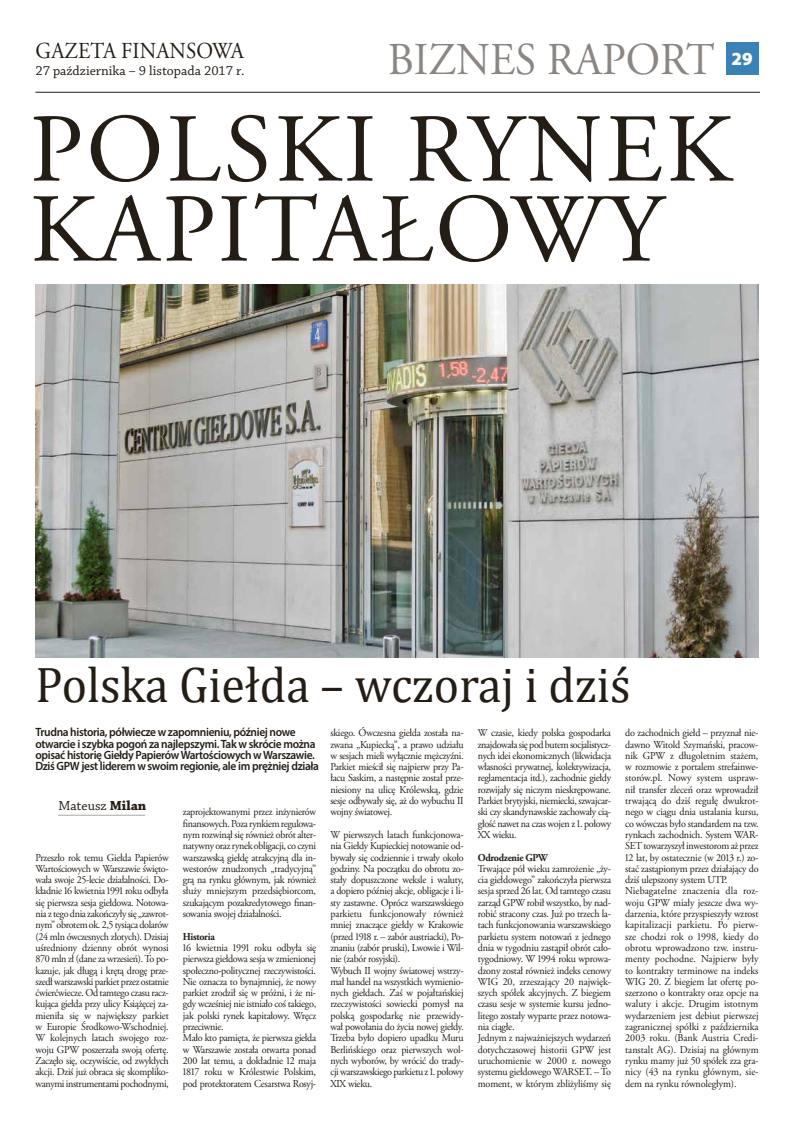
<style>
.page{position:relative;width:794px;height:1134px;background:#fff}
.page>*{position:absolute;margin:0;border:0;box-sizing:border-box;transform-origin:0 0}
.t1{font:97.1px/80px "Adobe Garamond Pro";letter-spacing:.035em;color:#241d16}
.t2{font:50.3px "Cambria";color:#241d16;scale:.95 1}
.t3{font:45.5px "Adobe Garamond Pro";color:#8c8682;scale:.95 1}
.t4{font:22.8px "Adobe Garamond Pro";letter-spacing:.005em;color:#241d16;scale:.92 1}
.t5{font:900 18.5px "Myriad Pro";color:#fff}
.t6{font:13.9px "Chaparral Pro";color:#241d16}
.t7{font:600 12px/11.3px "Myriad Pro";letter-spacing:-.03em;color:#241d16;scale:.95 1}
.t8{font:10.6px/11.3px "Adobe Garamond Pro";letter-spacing:-.02em;color:#241d16;text-align:justify;scale:.95 1}
.t9{font:700 10.6px "Adobe Garamond Pro";letter-spacing:-.03em;color:#241d16;scale:.95 1}
.s1{font-weight:700}
</style>
<div class="page">
<hr style="left:35px;top:92px;width:725px;height:1px;background:#241d16">
<div style="left:726px;top:43px;width:32px;height:32px;background:#3981b7"></div>
<img style="left:35px;top:284px;width:723px;height:373px">
<hr style="left:58px;top:815px;width:87px;height:1px;background:#241d16">
<h3 class="t4" style="left:36px;top:39px;width:228px">gazeta finansowa</h3>
<h3 class="t3" style="left:388px;top:35px;width:345px">Biznes RaPoRt</h3>
<h3 class="t5" style="left:731px;top:50px;width:23px">2929</h3>
<h1 class="t1" style="left:30px;top:112px;width:703px">Polski Rynek kaPitałowy</h1>
<h3 class="t6" style="left:35px;top:65px;width:210px">27 października – 9 listopada 2017 r.</h3>
<h2 class="t2" style="left:35px;top:655px;width:628px">Polska Giełda – wczoraj i dziś</h2>
<p class="t7" style="left:35px;top:728px;width:300px">Trudna historia, półwiecze w zapomnieniu, później nowe otwarcie i szybka pogoń za najlepszymi. Tak w skrócie można opisać historię Giełdy Papierów Wartościowych w Warszawie.<br>Dziś GPW jest liderem w swoim regionie, ale im prężniej działa</p>
<h3 class="t6" style="left:58px;top:800px;width:89px">Mateusz <span class="s1">Milan</span></h3>
<p class="t8" style="left:330px;top:727px;width:142px">skiego. Ówczesna giełda została na&shy;zwana „kupiecką”, a prawo udziału w sesjach mieli wyłącznie mężczyźni.<br>Parkiet mieścił się najpierw przy Pa&shy;łacu saskim, a następnie został prze&shy;niesiony na ulicę królewską, gdzie sesje odbywały się, aż do wybuchu ii wojny światowej.</p>
<p class="t8" style="left:330px;top:829px;width:142px;text-align:left">w pierwszych latach funkcjonowa&shy;nia giełdy kupieckiej notowanie od&shy;bywały się codziennie i trwały około godziny. na początku do obrotu zo&shy;stały dopuszczone weksle i waluty, a dopiero później akcje, obligacje i li&shy;sty zastawne. oprócz warszawskiego parkietu funkcjonowały również mniej znaczące giełdy w krakowie (przed 1918 r. – zabór austriacki), Po&shy;znaniu (zabór pruski), lwowie i wil&shy;nie (zabór rosyjski).<br>wybuch ii wojny światowej wstrzy&shy;mał handel na wszystkich wymienio&shy;nych giełdach. zaś w pojałtańskiej rzeczywistości sowiecki pomysł na polską gospodarkę nie przewidy&shy;wał powołania do życia nowej giełdy. trzeba było dopiero upadku Muru Berlińskiego oraz pierwszych wol&shy;nych wyborów, by wrócić do trady&shy;cji warszawskiego parkietu z 1. połowy XiX wieku.</p>
<p class="t8" style="left:625px;top:727px;width:142px;text-align:left">do zachodnich giełd – przyznał nie&shy;dawno witold szymański, pracow&shy;nik gPw z długoletnim stażem, w rozmowie z portalem strefainwe&shy;storów.pl. nowy system uspraw&shy;nił transfer zleceń oraz wprowadził trwającą do dziś regułę dwukrot&shy;nego w ciągu dnia ustalania kursu, co wówczas było standardem na tzw. rynkach zachodnich. system waR&shy;set towarzyszył inwestorom aż przez 12 lat, by ostatecznie (w 2013 r.) zo&shy;stać zastąpionym przez działający do dziś ulepszony system UtP. niebagatelne znaczenia dla roz&shy;woju gPw miały jeszcze dwa wy&shy;darzenia, które przyspieszyły wzrost kapitalizacji parkietu. Po pierw&shy;sze chodzi rok o 1998, kiedy do obrotu wprowadzono tzw. instru&shy;menty pochodne. najpierw były to kontrakty terminowe na indeks wig 20. z biegiem lat ofertę po&shy;szerzono o kontrakty oraz opcje na waluty i akcje. Drugim istotnym wydarzeniem jest debiut pierwszej zagranicznej spółki z października 2003 roku. (Bank austria Credi&shy;tanstalt ag). Dzisiaj na głównym rynku mamy już 50 spółek zza gra&shy;nicy (43 na rynku głównym, sie&shy;dem na rynku równoległym).</p>
<p class="t8" style="left:478px;top:727px;width:142px">w czasie, kiedy polska gospodarka znajdowała się pod butem socjalistycz&shy;nych idei ekonomicznych (likwidacja własności prywatnej, kolektywizacja, reglamentacja itd.), zachodnie giełdy rozwijały się niczym nieskrępowane.<br>Parkiet brytyjski, niemiecki, szwajcar&shy;ski czy skandynawskie zachowały cią&shy;głość nawet na czas wojen z 1. połowy XX wieku.</p>
<p class="t9" style="left:478px;top:853px;width:75px">Odrodzenie GPW</p>
<p class="t8" style="left:478px;top:863px;width:142px;text-align:left">trwające pół wieku zamrożenie „ży&shy;cia giełdowego” zakończyła pierwsza sesja sprzed 26 lat. od tamtego czasu zarząd gPw robił wszystko, by nad&shy;robić stracony czas. Już po trzech la&shy;tach funkcjonowania warszawskiego parkietu system notowań z jednego dnia w tygodniu zastąpił obrót cało&shy;tygodniowy. w 1994 roku wprowa&shy;dzony został również indeks cenowy wig 20, zrzeszający 20 najwięk&shy;szych spółek akcyjnych. z biegiem czasu sesje w systemie kursu jedno&shy;litego zostały wyparte przez notowa&shy;nia ciągłe.<br>Jednym z najważniejszych wydarzeń dotychczasowej historii gPw jest uruchomienie w 2000 r. nowego systemu giełdowego waRset. – to moment, w którym zbliżyliśmy się</p>
<p class="t8" style="left:183px;top:806px;width:142px">zaprojektowanymi przez inżynierów finansowych. Poza rynkiem regulowa&shy;nym rozwinął się również obrót alter&shy;natywny oraz rynek obligacji, co czyni warszawską giełdę atrakcyjną dla in&shy;westorów znudzonych „tradycyjną” grą na rynku głównym, jak również służy mniejszym przedsiębiorcom, szukającym pozakredytowego finan&shy;sowania swojej działalności.</p>
<p class="t9" style="left:183px;top:932px;width:35px">Historia</p>
<p class="t8" style="left:183px;top:942px;width:142px;text-align:left">16 kwietnia 1991 roku odbyła się pierwsza giełdowa sesja w zmienionej społeczno-politycznej rzeczywistości. nie oznacza to bynajmniej, że nowy parkiet zrodził się w próżni, i że ni&shy;gdy wcześniej nie istniało coś takiego, jak polski rynek kapitałowy. wręcz przeciwnie.<br>Mało kto pamięta, że pierwsza giełda w warszawie została otwarta ponad 200 lat temu, a dokładnie 12 maja 1817 roku w królestwie Polskim, pod protektoratem Cesarstwa Rosyj-</p>
<p class="t8" style="left:35px;top:852px;width:142px">Przeszło rok temu giełda Papierów wartościowych w warszawie święto&shy;wała swoje 25-lecie działalności. Do&shy;kładnie 16 kwietnia 1991 roku odbyła się pierwsza sesja giełdowa. notowa&shy;nia z tego dnia zakończyły się „zawrot&shy;nym” obrotem ok. 2,5 tysiąca dolarów (24 mln ówczesnych złotych). Dzisiaj uśredniony dzienny obrót wynosi 870 mln zł (dane za wrzesień). to po&shy;kazuje, jak długą i krętą drogę prze&shy;szedł warszawski parkiet przez ostatnie ćwierćwiecze. od tamtego czasu racz&shy;kująca giełda przy ulicy książęcej za&shy;mieniła się w największy parkiet w europie Środkowo-wschodniej. w kolejnych latach swojego roz&shy;woju gPw poszerzała swoją ofertę. zaczęło się, oczywiście, od zwykłych akcji. Dziś już obraca się skompliko&shy;wanymi instrumentami pochodnymi,</p>
</div>
